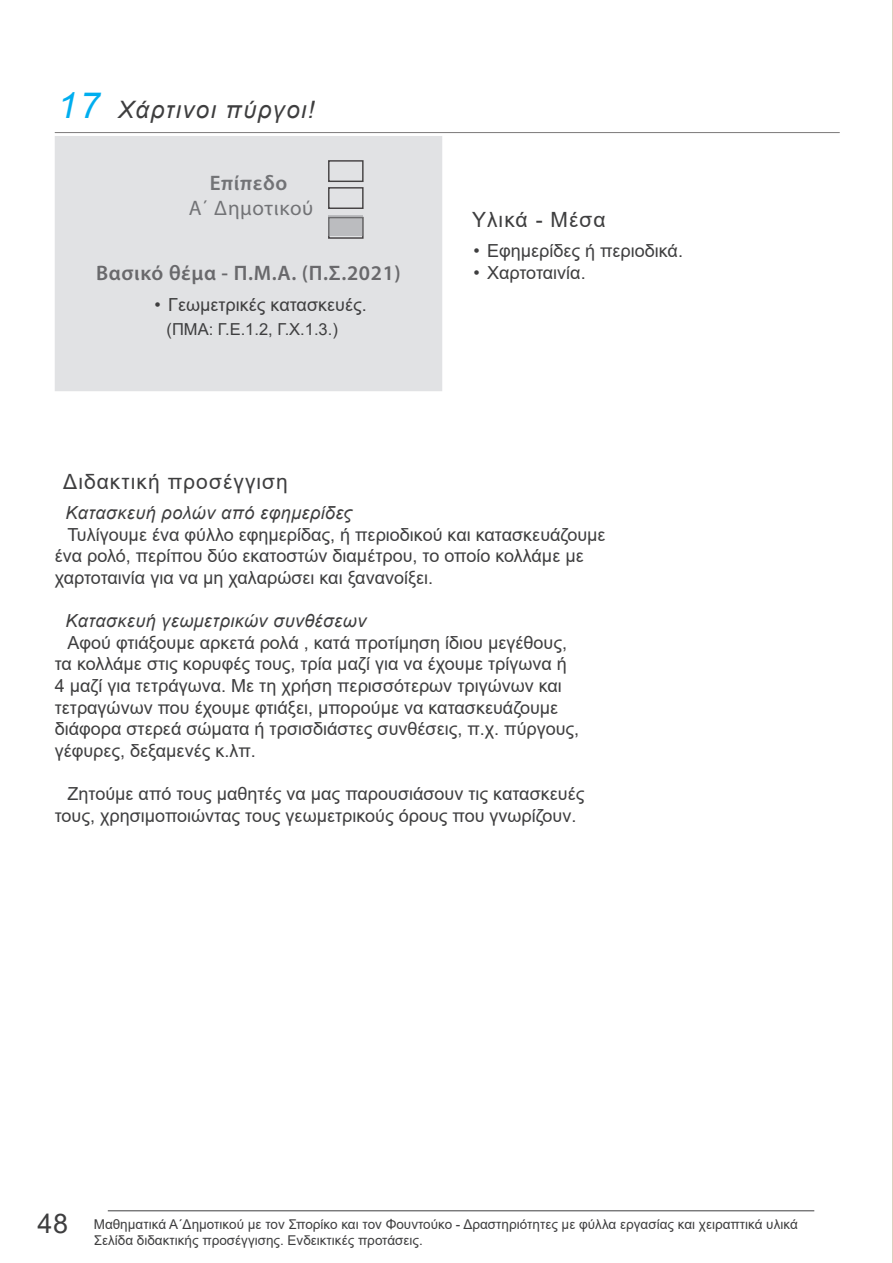
<style>
.page{position:relative;width:893px;height:1263px;background:#fff}
.page>*{position:absolute;margin:0;border:0;box-sizing:border-box;transform-origin:0 0}
.title_2{font:27px "Arial";color:#3e3e3f}
.title_1{font:italic 24px "Arial";letter-spacing:.06em;color:#3e3e3f}
.ylika{font:21px "Arial";letter-spacing:.05em;color:#3e3e3f}
.t1{font:600 21px "Myriad Pro";letter-spacing:.03em;color:#69696c}
.t2{font:21px "Myriad Pro";letter-spacing:.03em;color:#727376}
.t3{font:600 21px "Myriad Pro";letter-spacing:.03em;color:#727376}
.teachers_text{font:18px/21.6px "Arial";color:#3e3e3f}
.ypotitlos{font:italic 18px "Arial";letter-spacing:.025em;color:#3e3e3f}
.normal_11{font:16.5px "Arial";color:#3e3e3f}
.t4{font:13.5px/16.2px "Arial";color:#3e3e3f}
.s1{font-size:36px;color:#00aeef}
</style>
<div class="page">
<hr style="left:108px;top:1210px;width:706px;height:1px;background:#3e3e3f">
<hr style="left:55px;top:132px;width:785px;height:1px;background:#231f20">
<div style="left:56px;top:137px;width:385px;height:253px;background:#e1e2e4"></div>
<div style="left:55px;top:136px;width:387px;height:255px;border:2px solid #e1e2e4"></div>
<div style="left:328px;top:160px;width:36px;height:22px;border:1px solid #231f20"></div>
<div style="left:328px;top:187px;width:36px;height:22px;border:1px solid #231f20"></div>
<hr style="left:892px;top:0;width:1px;height:1263px;background:#a48656">
<svg style="left:329px;top:215px;width:34px;height:21px"></svg>
<p class="title_1" style="left:58px;top:94px;width:259px"><span class="s1">17</span> Χάρτινοι πύργοι!</p>
<p class="t3" style="left:210px;top:169px;width:79px">Επίπεδο</p>
<p class="t2" style="left:189px;top:195px;width:126px">Α΄ Δημοτικού</p>
<p class="t1" style="left:96px;top:259px;width:306px">Βασικό θέμα - Π.Μ.Α. (Π.Σ.2021)</p>
<p class="teachers_text" style="left:155px;top:294px;width:214px">• Γεωμετρικές κατασκευές.</p>
<p class="normal_11" style="left:166px;top:317px;width:173px">(ΠΜΑ: Γ.Ε.1.2, Γ.Χ.1.3.)</p>
<p class="ylika" style="left:472px;top:205px;width:135px">Υλικά - Μέσα</p>
<p class="teachers_text" style="left:473px;top:240px;width:211px">• Εφημερίδες ή περιοδικά.</p>
<p class="teachers_text" style="left:473px;top:262px;width:114px">• Χαρτοταινία.</p>
<p class="ylika" style="left:63px;top:467px;width:226px">Διδακτική προσέγγιση</p>
<p class="ypotitlos" style="left:66px;top:501px;width:288px">Κατασκευή ρολών από εφημερίδες</p>
<p class="teachers_text" style="left:55px;top:523px;width:552px;text-indent:13px">Τυλίγουμε ένα φύλλο εφημερίδας, ή περιοδικού και κατασκευάζουμε ένα ρολό, περίπου δύο εκατοστών διαμέτρου, το οποίο κολλάμε με χαρτοταινία για να μη χαλαρώσει και ξανανοίξει.</p>
<p class="ypotitlos" style="left:66px;top:609px;width:302px">Κατασκευή γεωμετρικών συνθέσεων</p>
<p class="teachers_text" style="left:55px;top:631px;width:526px;text-indent:13px">Αφού φτιάξουμε αρκετά ρολά , κατά προτίμηση ίδιου μεγέθους, τα κολλάμε στις κορυφές τους, τρία μαζί για να έχουμε τρίγωνα ή 4 μαζί για τετράγωνα. Με τη χρήση περισσότερων τριγώνων και τετραγώνων που έχουμε φτιάξει, μπορούμε να κατασκευάζουμε διάφορα στερεά σώματα ή τρσισδιάστες συνθέσεις, π.χ. πύργους, γέφυρες, δεξαμενές κ.λπ.</p>
<p class="teachers_text" style="left:55px;top:783px;width:531px;text-indent:13px">Ζητούμε από τους μαθητές να μας παρουσιάσουν τις κατασκευές τους, χρησιμοποιώντας τους γεωμετρικούς όρους που γνωρίζουν.</p>
<p class="title_2" style="left:37px;top:1205px;width:32px">48</p>
<p class="t4" style="left:94px;top:1216px;width:706px">Μαθηματικά Α΄Δημοτικού με τον Σπορίκο και τον Φουντούκο - Δραστηριότητες με φύλλα εργασίας και χειραπτικά υλικά<br>Σελίδα διδακτικής προσέγγισης. Ενδεικτικές προτάσεις.</p>
</div>
